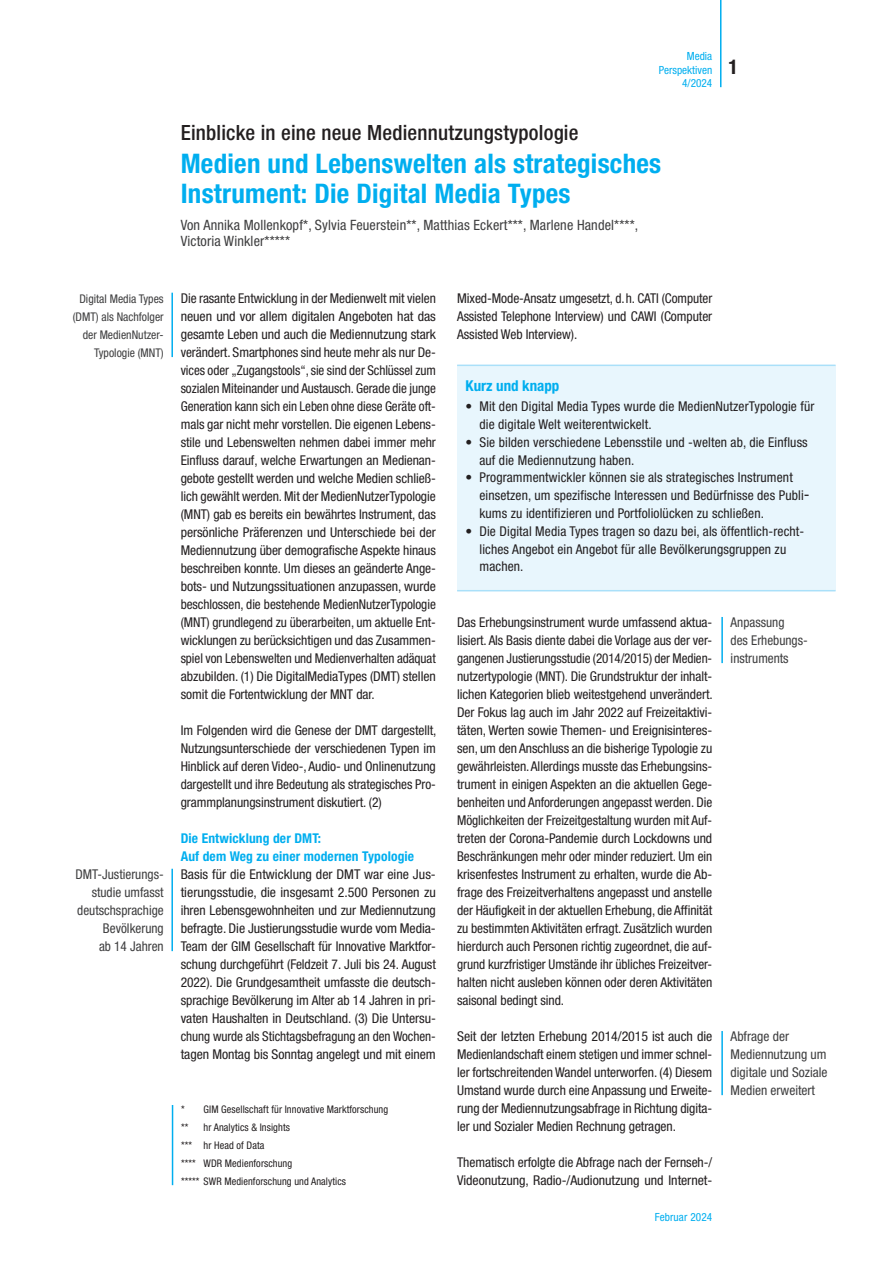
<style>
.page{position:relative;width:893px;height:1263px;background:#fff}
.page>*{position:absolute;margin:0;border:0;box-sizing:border-box;transform-origin:0 0}
.t1{font:700 condensed 27px/30px "Helvetica Neue LT Std";letter-spacing:.01em;color:#00aeef}
.t2{font:500 condensed 21px "Helvetica Neue LT Std";letter-spacing:.01em;color:#231f20}
.t3{font:700 condensed 20.25px "Helvetica Neue LT Std";color:#231f20}
.t4{font:700 condensed 15px "Helvetica Neue LT Std";color:#00aeef}
.t5{font:condensed 14.25px/16.5px "Helvetica Neue LT Std";letter-spacing:.01em;color:#3e3e3f}
.t6{font:condensed 13.5px/18px "Helvetica Neue LT Std";letter-spacing:-.005em;color:#231f20}
.t7{font:condensed 13.5px/18px "Helvetica Neue LT Std";color:#3e3e3f}
.t8{font:700 condensed 13.5px/18px "Helvetica Neue LT Std";letter-spacing:.01em;color:#00aeef}
.t9{font:condensed 12px/18px "Helvetica Neue LT Std";color:#3e3e3f;text-align:right}
.t10{font:condensed 11.25px/13.5px "Helvetica Neue LT Std";color:#00aeef;text-align:right}
.t11{font:condensed 10.5px/18px "Helvetica Neue LT Std";letter-spacing:.01em;color:#231f20}
</style>
<div class="page">
<hr style="left:720px;top:0;width:1px;height:87px;background:#00aeef">
<div style="left:457px;top:365px;width:379px;height:226px;background:#e8f6fd"></div>
<hr style="left:457px;top:365px;width:379px;height:1px;background:#aae0f9">
<hr style="left:457px;top:590px;width:379px;height:1px;background:#aae0f9">
<hr style="left:171px;top:293px;width:2px;height:64px;background:#00aeef">
<hr style="left:171px;top:869px;width:2px;height:82px;background:#00aeef">
<hr style="left:721px;top:617px;width:2px;height:46px;background:#00aeef">
<hr style="left:721px;top:1031px;width:2px;height:64px;background:#00aeef">
<hr style="left:172px;top:1102px;width:1px;height:83px;background:#00aeef">
<p class="t10" style="left:659px;top:49px;width:55px">Media<br>Perspektiven<br>4/2024</p>
<h3 class="t3" style="left:728px;top:54px;width:11px">1</h3>
<h2 class="t2" style="left:181px;top:120px;width:399px">Einblicke in eine neue Mediennutzungstypologie</h2>
<h1 class="t1" style="left:181px;top:148px;width:482px">Medien und Lebenswelten als strategisches<br>Instrument: Die Digital Media Types</h1>
<p class="t5" style="left:181px;top:216px;width:459px">Von Annika Mollenkopf*, Sylvia Feuerstein**, Matthias Eckert***, Marlene Handel****,<br>Victoria Winkler*****</p>
<p class="t9" style="left:73px;top:290px;width:93px">Digital Media Types (DMT) als Nachfolger der MedienNutzer-<br>Typologie (MNT)</p>
<p class="t7" style="left:75px;top:865px;width:90px;text-align:right">DMT-Justierungs&shy;studie umfasst deutschsprachige<br>Bevölkerung<br>ab 14 Jahren</p>
<p class="t6" style="left:181px;top:289px;width:257px;text-align:justify">Die rasante Entwicklung in der Medienwelt mit vielen neuen und vor allem digitalen Angeboten hat das gesamte Leben und auch die Mediennutzung stark verändert. Smartphones sind heute mehr als nur De&shy;vices oder „Zugangstools“, sie sind der Schlüssel zum sozialen Miteinander und Austausch. Gerade die junge Generation kann sich ein Leben ohne diese Geräte oft&shy;mals gar nicht mehr vorstellen. Die eigenen Lebens&shy;stile und Lebenswelten nehmen dabei immer mehr Einfluss darauf, welche Erwartungen an Medienan&shy;gebote gestellt werden und welche Medien schließ&shy;lich gewählt werden. Mit der MedienNutzerTypologie (MNT) gab es bereits ein bewährtes Instrument, das persönliche Präferenzen und Unterschiede bei der Mediennutzung über demografische Aspekte hinaus beschreiben konnte. Um dieses an geänderte Ange&shy;bots- und Nutzungssituationen anzupassen, wurde beschlossen, die bestehende MedienNutzerTypologie (MNT) grundlegend zu überarbeiten, um aktuelle Ent&shy;wicklungen zu berücksichtigen und das Zusammen&shy;spiel von Lebenswelten und Medienverhalten adäquat abzubilden. (1) Die DigitalMediaTypes (DMT) stellen somit die Fortentwicklung der MNT dar.</p>
<p class="t6" style="left:181px;top:721px;width:257px;text-align:justify">Im Folgenden wird die Genese der DMT dargestellt, Nutzungsunterschiede der verschiedenen Typen im Hinblick auf deren Video-, Audio- und Onlinenutzung dargestellt und ihre Bedeutung als strategisches Pro&shy;grammplanungsinstrument diskutiert. (2)</p>
<p class="t8" style="left:181px;top:829px;width:235px">Die Entwicklung der DMT:<br>Auf dem Weg zu einer modernen Typologie</p>
<p class="t6" style="left:181px;top:865px;width:257px;text-align:justify">Basis für die Entwicklung der DMT war eine Jus&shy;tierungsstudie, die insgesamt 2.500 Personen zu ihren Lebensgewohnheiten und zur Mediennutzung befragte. Die Justierungsstudie wurde vom Media-Team der GIM Gesellschaft für Innovative Marktfor&shy;schung durchgeführt (Feldzeit 7. Juli bis 24. August 2022). Die Grundgesamtheit umfasste die deutsch&shy;sprachige Bevölkerung im Alter ab 14 Jahren in pri&shy;vaten Haushalten in Deutschland. (3) Die Untersu&shy;chung wurde als Stichtagsbefragung an den Wochen&shy;tagen Montag bis Sonntag angelegt und mit einem</p>
<p class="t11" style="left:181px;top:1100px;width:209px">* GIM Gesellschaft für Innovative Marktforschung **</p>
<p class="t11" style="left:181px;top:1118px;width:167px;text-indent:23px">hr Analytics &amp; Insights<br>*** hr Head of Data<br>**** WDR Medienforschung<br>***** SWR Medienforschung und Analytics</p>
<p class="t6" style="left:457px;top:289px;width:257px;text-align:justify">Mixed-Mode-Ansatz umgesetzt, d.h. CATI (Computer Assisted Telephone Interview) und CAWI (Computer Assisted Web Interview).</p>
<p class="t4" style="left:466px;top:376px;width:95px">Kurz und knapp</p>
<p class="t6" style="left:479px;top:397px;width:336px;text-indent:-14px">• Mit den Digital Media Types wurde die MedienNutzerTypologie für die digitale Welt weiterentwickelt.</p>
<p class="t6" style="left:479px;top:433px;width:330px;text-indent:-14px">• Sie bilden verschiedene Lebensstile und -welten ab, die Einfluss auf die Mediennutzung haben.</p>
<p class="t6" style="left:479px;top:469px;width:330px;text-indent:-14px">• Programmentwickler können sie als strategisches Instrument einsetzen, um spezifische Interessen und Bedürfnisse des Publi&shy;kums zu identifizieren und Portfoliolücken zu schließen.</p>
<p class="t6" style="left:479px;top:522px;width:325px;text-indent:-14px">• Die Digital Media Types tragen so dazu bei, als öffentlich-recht&shy;liches Angebot ein Angebot für alle Bevölkerungsgruppen zu machen.</p>
<p class="t6" style="left:457px;top:613px;width:257px">Das Erhebungsinstrument wurde umfassend aktua&shy;lisiert. Als Basis diente dabei die Vorlage aus der ver&shy;gangenen Justierungsstudie (2014/2015) der Medien&shy;nutzertypologie (MNT). Die Grundstruktur der inhalt&shy;lichen Kategorien blieb weitestgehend unverändert.<br>Der Fokus lag auch im Jahr 2022 auf Freizeitaktivi&shy;täten, Werten sowie Themen- und Ereignisinteres&shy;sen, um den Anschluss an die bisherige Typologie zu gewährleisten. Allerdings musste das Erhebungsins&shy;trument in einigen Aspekten an die aktuellen Gege&shy;benheiten und Anforderungen angepasst werden. Die Möglichkeiten der Freizeitgestaltung wurden mit Auf&shy;treten der Corona-Pandemie durch Lockdowns und Beschränkungen mehr oder minder reduziert. Um ein krisenfestes Instrument zu erhalten, wurde die Ab&shy;frage des Freizeitverhaltens angepasst und anstelle der Häufigkeit in der aktuellen Erhebung, die Affinität zu bestimmten Aktivitäten erfragt. Zusätzlich wurden hierdurch auch Personen richtig zugeordnet, die auf&shy;grund kurzfristiger Umstände ihr übliches Freizeitver&shy;halten nicht ausleben können oder deren Aktivitäten saisonal bedingt sind.</p>
<p class="t6" style="left:457px;top:1027px;width:257px;text-align:justify">Seit der letzten Erhebung 2014/2015 ist auch die Medienlandschaft einem stetigen und immer schnel&shy;ler fortschreitenden Wandel unterworfen. (4) Diesem Umstand wurde durch eine Anpassung und Erweite&shy;rung der Mediennutzungsabfrage in Richtung digita&shy;ler und Sozialer Medien Rechnung getragen.</p>
<p class="t6" style="left:457px;top:1153px;width:257px">Thematisch erfolgte die Abfrage nach der Fernseh-/<br>Videonutzung, Radio-/Audionutzung und Internet-</p>
<p class="t10" style="left:655px;top:1210px;width:59px">Februar 2024</p>
<p class="t7" style="left:731px;top:613px;width:79px">Anpassung<br>des Erhebungs&shy;instruments</p>
<p class="t7" style="left:731px;top:1027px;width:98px">Abfrage der<br>Mediennutzung um digitale und Soziale<br>Medien erweitert</p>
</div>
